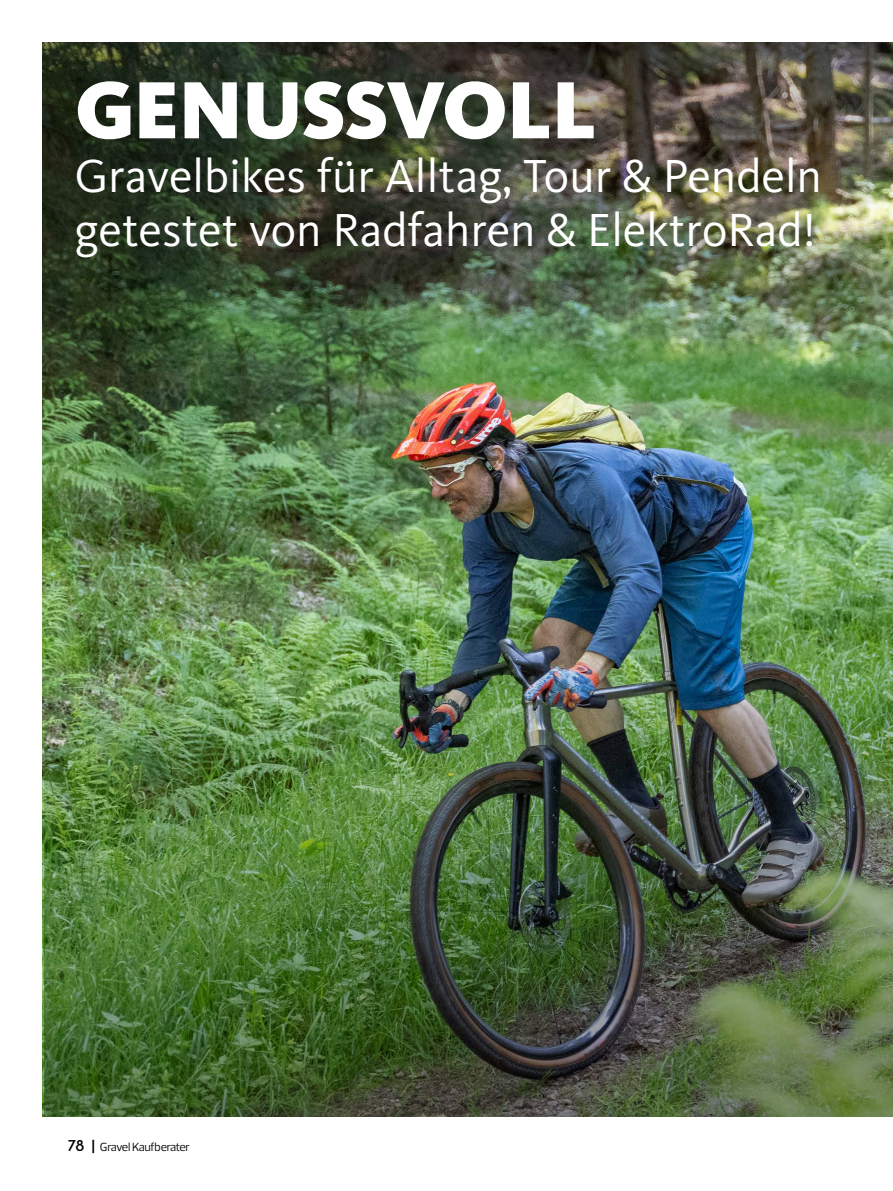
<style>
.page{position:relative;width:893px;height:1191px;background:#fff}
.page>*{position:absolute;margin:0;border:0;box-sizing:border-box;transform-origin:0 0}
.t1{font:900 84px "Kievit OT";letter-spacing:-.015em;color:#fff}
.t2{font:48px/54px "Kievit OT";color:#fff}
.t3{font:12px "Prelo";letter-spacing:-.02em;color:#000}
.s1{font-family:"Aramis";font-weight:700;font-size:15px}
</style>
<div class="page">
<img style="left:45px;top:45px;width:848px;height:1071px">
<h1 class="t1" style="left:75px;top:59px;width:524px">GENUSSVOLL</h1>
<p class="t2" style="left:74px;top:149px;width:749px">Gravelbikes für Alltag, Tour &amp; Pendeln getestet von Radfahren &amp; ElektroRad!</p>
<p class="t3" style="left:67px;top:1140px;width:124px"><span class="s1">78 |</span> Gravel Kaufberater</p>
</div>
